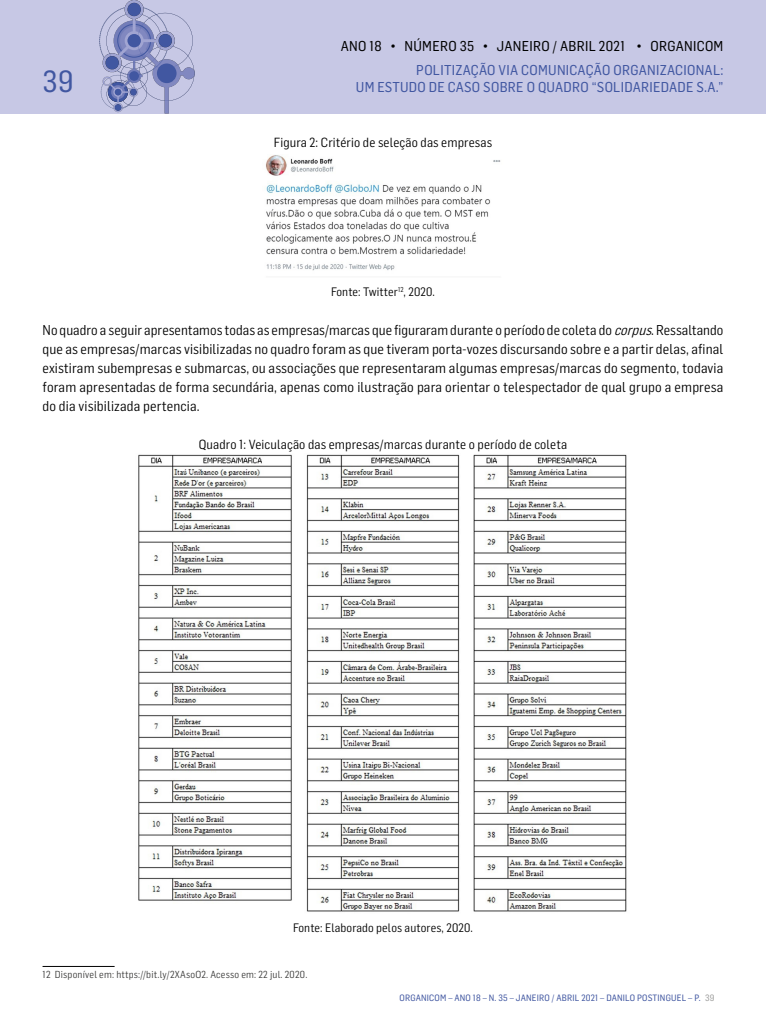
<style>
.page{position:relative;width:766px;height:1021px;background:#fff}
.page>*{position:absolute;margin:0;border:0;box-sizing:border-box;transform-origin:0 0}
.t1{font:30px "Flama Semicondensed Basic";color:#4157a1}
.t2{font:14px/18.9px "Flama Semicondensed";letter-spacing:.01em;color:#000;text-align:justify}
.t3{font:14px "Flama Semicondensed Basic";letter-spacing:.02em;color:#4157a1}
.t4{font:14px "Flama Semicondensed Basic";letter-spacing:.02em;color:#000}
.t5{font:13px "Flama Semicondensed";letter-spacing:.01em;color:#000}
.t6{font:12px "Flama Semicondensed";letter-spacing:.01em;color:#000}
.t7{font:10px "Flama Semicondensed";letter-spacing:.02em;color:#3c3c3b}
.t8{font:9px "Flama Semicondensed Basic";letter-spacing:.02em;color:#4157a1}
.s1{font-style:italic}
.s2{color:#9d9d9c}
</style>
<div class="page">
<div style="left:0;top:0;width:765px;height:113px;background:#c7c8e5"></div>
<svg style="left:99px;top:0;width:96px;height:113px"></svg>
<img style="left:266px;top:155px;width:235px;height:116px">
<img style="left:138px;top:454px;width:489px;height:458px">
<hr style="left:43px;top:965px;width:72px;height:1px;background:#000">
<p class="t4" style="left:341px;top:37px;width:384px">ANO 18 • NÚMERO 35 • JANEIRO / ABRIL 2021 • ORGANICOM</p>
<p class="t3" style="left:416px;top:61px;width:308px">POLITIZAÇÃO VIA COMUNICAÇÃO ORGANIZACIONAL:</p>
<h1 class="t1" style="left:43px;top:62px;width:33px">39</h1>
<p class="t3" style="left:356px;top:78px;width:369px">UM ESTUDO DE CASO SOBRE O QUADRO “SOLIDARIEDADE S.A.”</p>
<p class="t5" style="left:274px;top:134px;width:220px">Figura 2: Critério de seleção das empresas</p>
<p class="t6" style="left:331px;top:284px;width:105px">Fonte: Twitter<sup>12</sup>, 2020.</p>
<p class="t2" style="left:43px;top:320px;width:682px">No quadro a seguir apresentamos todas as empresas/marcas que figuraram durante o período de coleta do <span class="s1">corpus</span>. Ressaltando que as empresas/marcas visibilizadas no quadro foram as que tiveram porta-vozes discursando sobre e a partir delas, afinal existiram subempresas e submarcas, ou associações que representaram algumas empresas/marcas do segmento, todavia foram apresentadas de forma secundária, apenas como ilustração para orientar o telespectador de qual grupo a empresa do dia visibilizada pertencia.</p>
<p class="t5" style="left:199px;top:436px;width:370px">Quadro 1: Veiculação das empresas/marcas durante o período de coleta</p>
<p class="t6" style="left:293px;top:919px;width:181px">Fonte: Elaborado pelos autores, 2020.</p>
<p class="t7" style="left:43px;top:968px;width:266px">12 Disponível em: https://bit.ly/2XAsoO2. Acesso em: 22 jul. 2020.</p>
<p class="t8" style="left:399px;top:992px;width:218px">ORGANICOM – ANO 18 – N. 35 – JANEIRO / ABRIL 2021 – DANILO</p>
<p class="t8" style="left:637px;top:992px;width:79px">POSTING UEL – P. <span class="s2">39</span></p>
</div>
